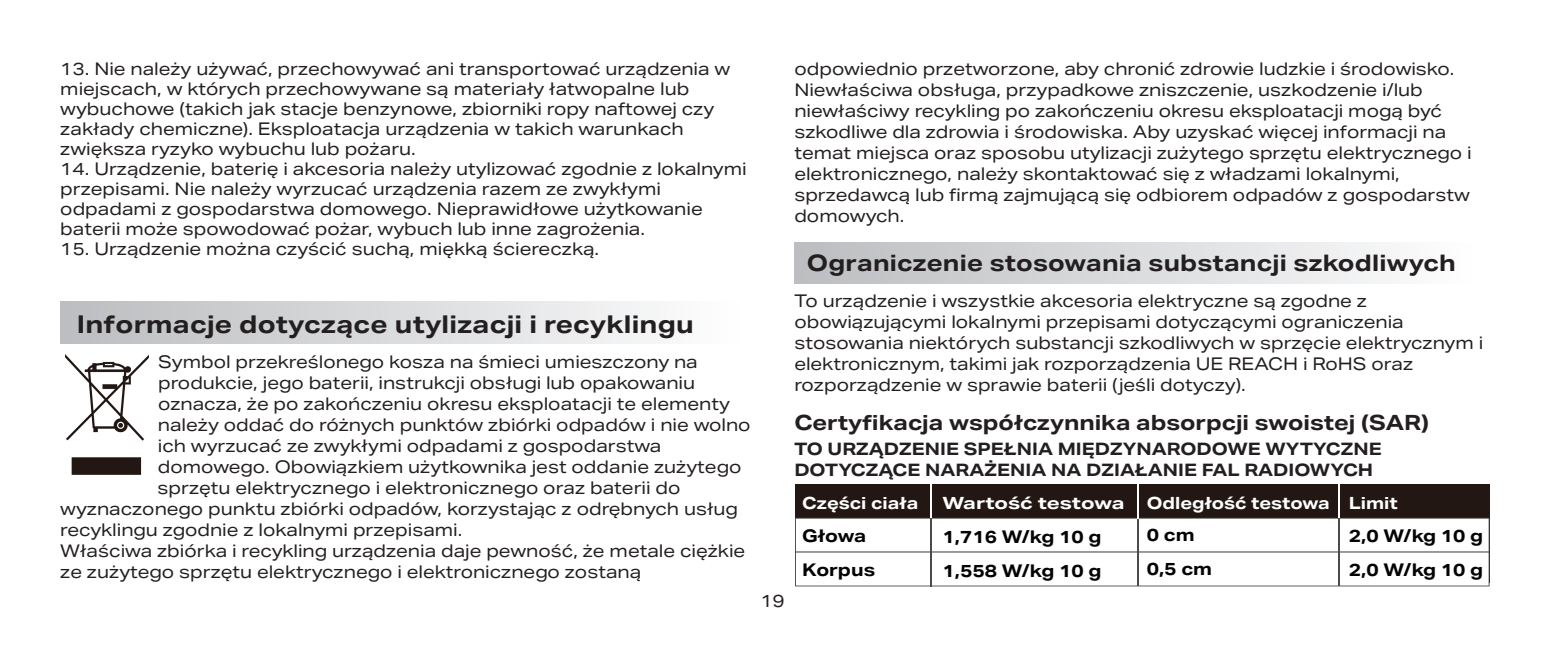
<style>
.page{position:relative;width:1548px;height:645px;background:#fff}
.page>*{position:absolute;margin:0;border:0;box-sizing:border-box;transform-origin:0 0}
.t1{font:700 24.5px "Aktiv Grotesk Ex Trial";letter-spacing:.01em;color:#231f20}
.t2{font:700 22.75px "Aktiv Grotesk Ex Trial";letter-spacing:.01em;color:#231f20}
.t3{font:700 21px "Aktiv Grotesk Ex Trial";color:#231f20}
.t4{font:17.5px/21px "Aktiv Grotesk Ex Trial";color:#231f20}
.t5{font:700 17.5px/33.9px "Aktiv Grotesk Ex Trial";color:#030303}
.t6{font:700 17.15px/20.7px "Aktiv Grotesk Ex Trial";color:#231f20}
.t7{font:700 16.8px "Aktiv Grotesk Ex Trial";color:#fff}
.t8{font:700 16.8px "Aktiv Grotesk Ex Trial";color:#fff;scale:1.1 1}
</style>
<div class="page">
<div style="left:60px;top:301px;width:677px;height:42px;background:linear-gradient(to right,#bbbdbf,#fdfdfe)"></div>
<img style="left:66px;top:355px;width:82px;height:119px">
<div style="left:794px;top:242px;width:677px;height:41px;background:linear-gradient(to right,#bbbcbf,#fdfdfe)"></div>
<div style="left:795px;top:484px;width:694px;height:98px;background:#221713"></div>
<div style="left:795px;top:518px;width:694px;height:68px;background:#fff"></div>
<hr style="left:930px;top:518px;width:2px;height:69px;background:#4c4b4b">
<hr style="left:1137px;top:517px;width:1px;height:69px;background:#4c4b4b">
<hr style="left:1338px;top:517px;width:2px;height:69px;background:#4c4b4b">
<hr style="left:930px;top:484px;width:2px;height:34px;background:#fff">
<hr style="left:1137px;top:484px;width:1px;height:34px;background:#fff">
<hr style="left:1338px;top:483px;width:2px;height:35px;background:#fff">
<p class="t4" style="left:60px;top:59px;width:671px;line-height:19.9px">13. Nie należy używać, przechowywać ani transportować urządzenia w miejscach, w których przechowywane są materiały łatwopalne lub wybuchowe (takich jak stacje benzynowe, zbiorniki ropy naftowej czy zakłady chemiczne). Eksploatacja urządzenia w takich warunkach zwiększa ryzyko wybuchu lub pożaru.</p>
<p class="t4" style="left:60px;top:159px;width:688px;line-height:19.9px">14. Urządzenie, baterię i akcesoria należy utylizować zgodnie z lokalnymi przepisami. Nie należy wyrzucać urządzenia razem ze zwykłymi odpadami z gospodarstwa domowego. Nieprawidłowe użytkowanie baterii może spowodować pożar, wybuch lub inne zagrożenia.</p>
<p class="t4" style="left:60px;top:238px;width:540px">15. Urządzenie można czyścić suchą, miękką ściereczką.</p>
<h1 class="t1" style="left:77px;top:310px;width:618px">Informacje dotyczące utylizacji i recyklingu</h1>
<p class="t4" style="left:158px;top:351px;width:541px">Symbol przekreślonego kosza na śmieci umieszczony na</p>
<p class="t4" style="left:158px;top:372px;width:538px">produkcie, jego baterii, instrukcji obsługi lub opakowaniu</p>
<p class="t4" style="left:158px;top:393px;width:573px">oznacza, że po zakończeniu okresu eksploatacji te elementy</p>
<p class="t4" style="left:158px;top:414px;width:594px">należy oddać do różnych punktów zbiórki odpadów i nie wolno</p>
<p class="t4" style="left:158px;top:435px;width:505px">ich wyrzucać ze zwykłymi odpadami z gospodarstwa</p>
<p class="t4" style="left:158px;top:456px;width:585px">domowego. Obowiązkiem użytkownika jest oddanie zużytego</p>
<p class="t4" style="left:158px;top:477px;width:524px">sprzętu elektrycznego i elektronicznego oraz baterii do</p>
<p class="t4" style="left:60px;top:498px;width:679px">wyznaczonego punktu zbiórki odpadów, korzystając z odrębnych usług</p>
<p class="t4" style="left:60px;top:519px;width:404px">recyklingu zgodnie z lokalnymi przepisami.</p>
<p class="t4" style="left:60px;top:540px;width:686px">Właściwa zbiórka i recykling urządzenia daje pewność, że metale ciężkie</p>
<p class="t4" style="left:60px;top:561px;width:582px">ze zużytego sprzętu elektrycznego i elektronicznego zostaną</p>
<p class="t4" style="left:794px;top:58px;width:679px">odpowiednio przetworzone, aby chronić zdrowie ludzkie i środowisko.<br>Niewłaściwa obsługa, przypadkowe zniszczenie, uszkodzenie i/lub niewłaściwy recykling po zakończeniu okresu eksploatacji mogą być szkodliwe dla zdrowia i środowiska. Aby uzyskać więcej informacji na temat miejsca oraz sposobu utylizacji zużytego sprzętu elektrycznego i elektronicznego, należy skontaktować się z władzami lokalnymi, sprzedawcą lub firmą zajmującą się odbiorem odpadów z gospodarstw domowych.</p>
<p class="t4" style="left:760px;top:590px;width:26px">19</p>
<h2 class="t2" style="left:807px;top:249px;width:650px">Ograniczenie stosowania substancji szkodliwych</h2>
<p class="t4" style="left:794px;top:290px;width:690px">To urządzenie i wszystkie akcesoria elektryczne są zgodne z obowiązującymi lokalnymi przepisami dotyczącymi ograniczenia stosowania niektórych substancji szkodliwych w sprzęcie elektrycznym i elektronicznym, takimi jak rozporządzenia UE REACH i RoHS oraz rozporządzenie w sprawie baterii (jeśli dotyczy).</p>
<p class="t3" style="left:794px;top:410px;width:636px">Certyfikacja współczynnika absorpcji swoistej (SAR)</p>
<p class="t6" style="left:794px;top:439px;width:589px">TO URZĄDZENIE SPEŁNIA MIĘDZYNARODOWE WYTYCZNE<br>DOTYCZĄCE NARAŻENIA NA DZIAŁANIE FAL RADIOWYCH</p>
<p class="t7" style="left:802px;top:493px;width:118px">Części ciała</p>
<p class="t8" style="left:942px;top:493px;width:167px">Wartość testowa</p>
<p class="t7" style="left:1147px;top:493px;width:253px">Odległość testowa Limit</p>
<p class="t5" style="left:802px;top:519px;width:75px">Głowa<br>Korpus</p>
<p class="t5" style="left:942px;top:520px;width:160px">1,716 W/kg 10 g<br>1,558 W/kg 10 g</p>
<p class="t5" style="left:1147px;top:518px;width:67px">0 cm<br>0,5 cm</p>
<p class="t5" style="left:1349px;top:519px;width:136px">2,0 W/kg 10 g<br>2,0 W/kg 10 g</p>
</div>
